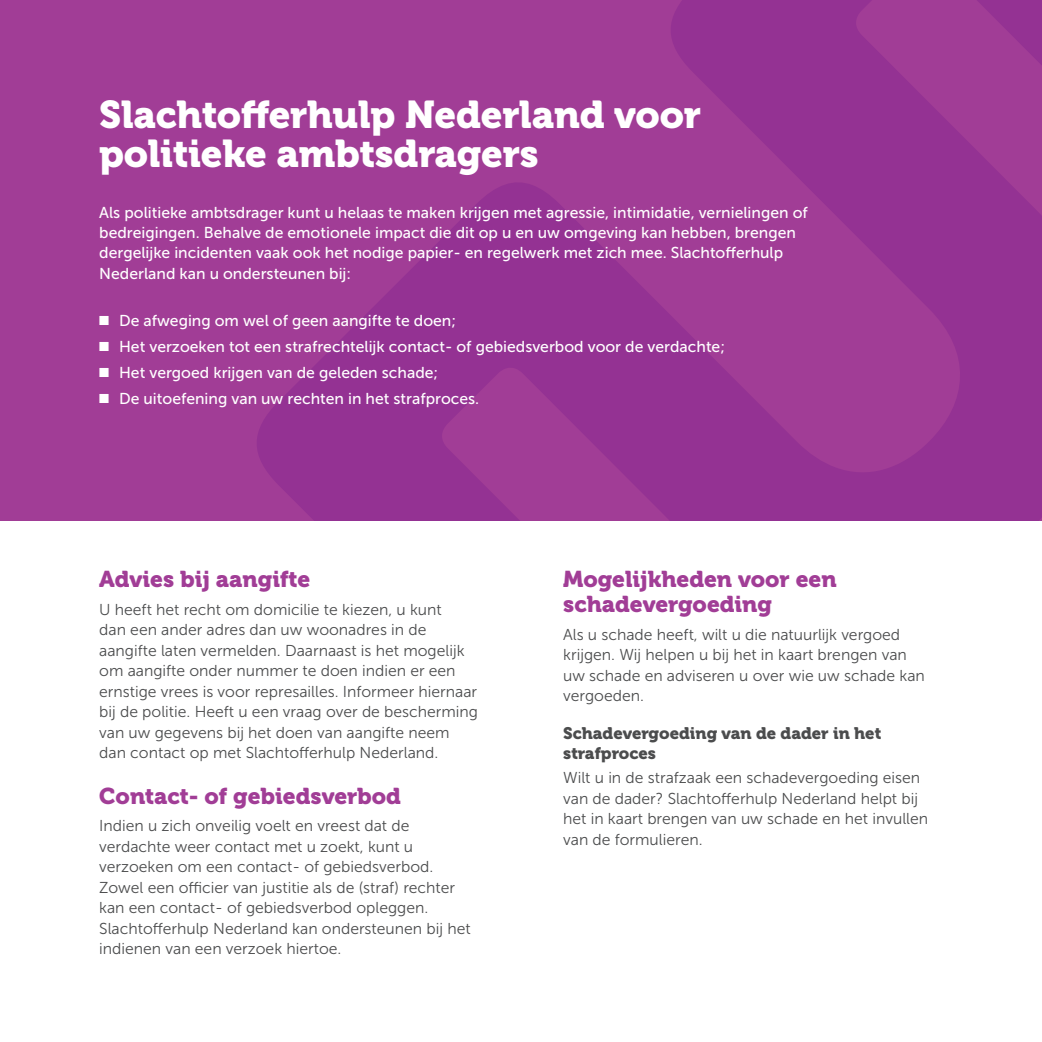
<style>
.page{position:relative;width:1042px;height:1042px;background:#fff}
.page>*{position:absolute;margin:0;border:0;box-sizing:border-box;transform-origin:0 0}
.Titel_2{font:38.5px/38.5px "Museo 900";letter-spacing:-.005em;color:#fff}
.Tussenkop{font:22.75px/25px "Museo 900";color:#a13d96}
.Alineau_titel{font:16.62px/20.5px "Museo 900";color:#4b4c4d}
.Broodtekst{font:15.75px/20.5px "Museo Sans 300";color:#4b4c4d}
.Broodtekst-2{font:15.75px/20.5px "Museo Sans 500";color:#fff}
</style>
<div class="page">
<svg style="left:0;top:0;width:1042px;height:521px;background:#9c3994"></svg>
<p class="Titel_2" style="left:99px;top:96px;width:603px">Slachtofferhulp Nederland voor politieke ambtsdragers</p>
<p class="Broodtekst-2" style="left:99px;top:202px;width:710px">Als politieke ambtsdrager kunt u helaas te maken krijgen met agressie, intimidatie, vernielingen of bedreigingen. Behalve de emotionele impact die dit op u en uw omgeving kan hebben, brengen dergelijke incidenten vaak ook het nodige papier- en regelwerk met zich mee. Slachtofferhulp Nederland kan u ondersteunen bij:</p>
<p class="Broodtekst-2" style="left:99px;top:310px;width:358px">■ De afweging om wel of geen aangifte te doen;</p>
<p class="Broodtekst-2" style="left:99px;top:336px;width:627px">■ Het verzoeken tot een strafrechtelijk contact- of gebiedsverbod voor de verdachte;</p>
<p class="Broodtekst-2" style="left:99px;top:363px;width:340px">■ Het vergoed krijgen van de geleden schade;</p>
<p class="Broodtekst-2" style="left:99px;top:389px;width:381px">■ De uitoefening van uw rechten in het strafproces.</p>
<p class="Tussenkop" style="left:99px;top:567px;width:213px">Advies bij aangifte</p>
<p class="Broodtekst" style="left:99px;top:599px;width:380px">U heeft het recht om domicilie te kiezen, u kunt<br>dan een ander adres dan uw woonadres in de aangifte laten vermelden. Daarnaast is het mogelijk om aangifte onder nummer te doen indien er een ernstige vrees is voor represailles. Informeer hiernaar bij de politie. Heeft u een vraag over de bescherming van uw gegevens bij het doen van aangifte neem dan contact op met Slachtofferhulp Nederland.</p>
<p class="Tussenkop" style="left:99px;top:783px;width:303px">Contact- of gebiedsverbod</p>
<p class="Broodtekst" style="left:99px;top:815px;width:373px">Indien u zich onveilig voelt en vreest dat de verdachte weer contact met u zoekt, kunt u verzoeken om een contact- of gebiedsverbod.<br>Zowel een officier van justitie als de (straf) rechter kan een contact- of gebiedsverbod opleggen.<br>Slachtofferhulp Nederland kan ondersteunen bij het indienen van een verzoek hiertoe.</p>
<p class="Tussenkop" style="left:563px;top:567px;width:275px">Mogelijkheden voor een schadevergoeding</p>
<p class="Broodtekst" style="left:563px;top:624px;width:363px">Als u schade heeft, wilt u die natuurlijk vergoed krijgen. Wij helpen u bij het in kaart brengen van uw schade en adviseren u over wie uw schade kan vergoeden.</p>
<p class="Alineau_titel" style="left:563px;top:723px;width:320px">Schadevergoeding van de dader in het strafproces</p>
<p class="Broodtekst" style="left:563px;top:767px;width:366px">Wilt u in de strafzaak een schadevergoeding eisen van de dader? Slachtofferhulp Nederland helpt bij het in kaart brengen van uw schade en het invullen van de formulieren.</p>
</div>
